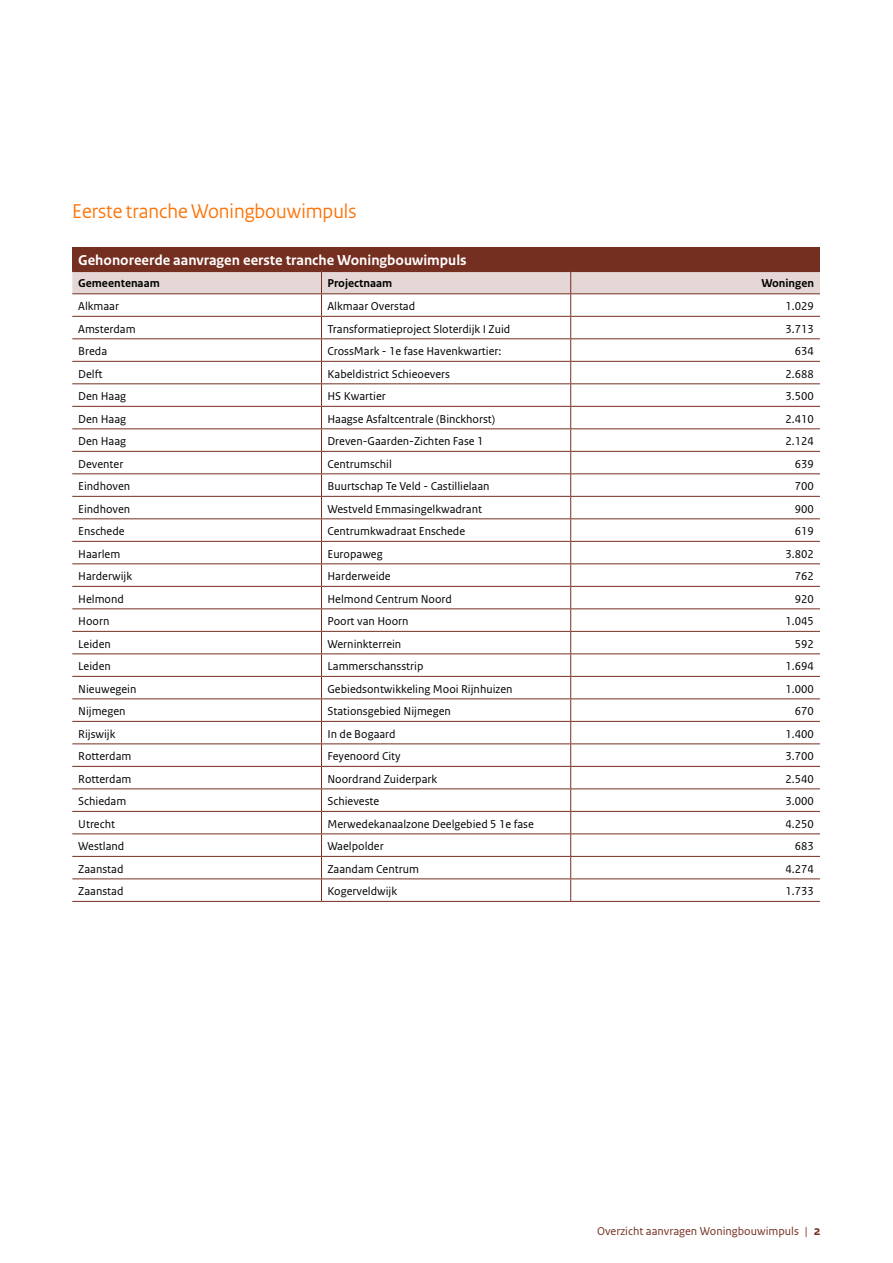
<style>
.page{position:relative;width:893px;height:1263px;background:#fff}
.page>*{position:absolute;margin:0;border:0;box-sizing:border-box;transform-origin:0 0}
.H2_04_RO_Paragraafko{font:21px "Rijksoverheid Sans Heading";color:#ff7000}
._30_RO_Tabel_Kop{font:700 15px "Rijksoverheid Sans Text";color:#fff}
._32_RO_Tabel_Broodte{font:12px "Rijksoverheid Sans Text";color:#000}
.t1{font:12px "Rijksoverheid Sans Text";color:#752f21}
._32_RO_Tabel_Broodte-2{font:700 12px "Rijksoverheid Sans Text";color:#000}
.s1{font-weight:700;font-size:13.5px}
</style>
<div class="page">
<div style="left:72px;top:247px;width:748px;height:24px;background:#752f21"></div>
<hr style="left:72px;top:901px;width:249px;height:1px;background:#752f21">
<hr style="left:321px;top:901px;width:250px;height:1px;background:#752f21">
<hr style="left:571px;top:901px;width:249px;height:1px;background:#752f21">
<svg style="left:72px;top:271px;width:748px;height:630px"></svg>
<h2 class="H2_04_RO_Paragraafko" style="left:72px;top:199px;width:286px">Eerste tranche Woningbouwimpuls</h2>
<p class="_30_RO_Tabel_Kop" style="left:78px;top:252px;width:390px">Gehonoreerde aanvragen eerste tranche Woningbouwimpuls</p>
<p class="_32_RO_Tabel_Broodte-2" style="left:78px;top:276px;width:83px">Gemeentenaam</p>
<p class="_32_RO_Tabel_Broodte-2" style="left:327px;top:276px;width:66px">Projectnaam</p>
<p class="_32_RO_Tabel_Broodte-2" style="left:761px;top:276px;width:54px">Woningen</p>
<p class="_32_RO_Tabel_Broodte" style="left:78px;top:300px;width:42px">Alkmaar</p>
<p class="_32_RO_Tabel_Broodte" style="left:327px;top:300px;width:89px">Alkmaar Overstad</p>
<p class="_32_RO_Tabel_Broodte" style="left:785px;top:300px;width:30px">1.029</p>
<p class="_32_RO_Tabel_Broodte" style="left:78px;top:322px;width:59px">Amsterdam</p>
<p class="_32_RO_Tabel_Broodte" style="left:327px;top:322px;width:184px">Transformatieproject Sloterdijk I Zuid</p>
<p class="_32_RO_Tabel_Broodte" style="left:785px;top:322px;width:30px">3.713</p>
<p class="_32_RO_Tabel_Broodte" style="left:78px;top:345px;width:30px">Breda</p>
<p class="_32_RO_Tabel_Broodte" style="left:327px;top:345px;width:176px">CrossMark - 1e fase Havenkwartier:</p>
<p class="_32_RO_Tabel_Broodte" style="left:795px;top:345px;width:21px">634</p>
<p class="_32_RO_Tabel_Broodte" style="left:78px;top:367px;width:26px">Delft</p>
<p class="_32_RO_Tabel_Broodte" style="left:327px;top:367px;width:124px">Kabeldistrict Schieoevers</p>
<p class="_32_RO_Tabel_Broodte" style="left:785px;top:367px;width:30px">2.688</p>
<p class="_32_RO_Tabel_Broodte" style="left:78px;top:390px;width:49px">Den Haag</p>
<p class="_32_RO_Tabel_Broodte" style="left:327px;top:390px;width:60px">HS Kwartier</p>
<p class="_32_RO_Tabel_Broodte" style="left:785px;top:390px;width:30px">3.500</p>
<p class="_32_RO_Tabel_Broodte" style="left:78px;top:412px;width:49px">Den Haag</p>
<p class="_32_RO_Tabel_Broodte" style="left:327px;top:412px;width:169px">Haagse Asfaltcentrale (Binckhorst)</p>
<p class="_32_RO_Tabel_Broodte" style="left:785px;top:412px;width:30px">2.410</p>
<p class="_32_RO_Tabel_Broodte" style="left:78px;top:435px;width:49px">Den Haag</p>
<p class="_32_RO_Tabel_Broodte" style="left:327px;top:435px;width:158px">Dreven-Gaarden-Zichten Fase 1</p>
<p class="_32_RO_Tabel_Broodte" style="left:785px;top:435px;width:30px">2.124</p>
<p class="_32_RO_Tabel_Broodte" style="left:78px;top:457px;width:47px">Deventer</p>
<p class="_32_RO_Tabel_Broodte" style="left:327px;top:457px;width:66px">Centrumschil</p>
<p class="_32_RO_Tabel_Broodte" style="left:795px;top:457px;width:21px">639</p>
<p class="_32_RO_Tabel_Broodte" style="left:78px;top:480px;width:54px">Eindhoven</p>
<p class="_32_RO_Tabel_Broodte" style="left:327px;top:480px;width:164px">Buurtschap Te Veld - Castillielaan</p>
<p class="_32_RO_Tabel_Broodte" style="left:795px;top:480px;width:21px">700</p>
<p class="_32_RO_Tabel_Broodte" style="left:78px;top:502px;width:54px">Eindhoven</p>
<p class="_32_RO_Tabel_Broodte" style="left:327px;top:502px;width:156px">Westveld Emmasingelkwadrant</p>
<p class="_32_RO_Tabel_Broodte" style="left:795px;top:502px;width:21px">900</p>
<p class="_32_RO_Tabel_Broodte" style="left:78px;top:525px;width:48px">Enschede</p>
<p class="_32_RO_Tabel_Broodte" style="left:327px;top:525px;width:139px">Centrumkwadraat Enschede</p>
<p class="_32_RO_Tabel_Broodte" style="left:795px;top:525px;width:21px">619</p>
<p class="_32_RO_Tabel_Broodte" style="left:78px;top:547px;width:43px">Haarlem</p>
<p class="_32_RO_Tabel_Broodte" style="left:327px;top:547px;width:57px">Europaweg</p>
<p class="_32_RO_Tabel_Broodte" style="left:785px;top:547px;width:30px">3.802</p>
<p class="_32_RO_Tabel_Broodte" style="left:78px;top:570px;width:55px">Harderwijk</p>
<p class="_32_RO_Tabel_Broodte" style="left:327px;top:570px;width:65px">Harderweide</p>
<p class="_32_RO_Tabel_Broodte" style="left:795px;top:570px;width:21px">762</p>
<p class="_32_RO_Tabel_Broodte" style="left:78px;top:592px;width:47px">Helmond</p>
<p class="_32_RO_Tabel_Broodte" style="left:327px;top:592px;width:126px">Helmond Centrum Noord</p>
<p class="_32_RO_Tabel_Broodte" style="left:795px;top:592px;width:21px">920</p>
<p class="_32_RO_Tabel_Broodte" style="left:78px;top:615px;width:33px">Hoorn</p>
<p class="_32_RO_Tabel_Broodte" style="left:327px;top:615px;width:83px">Poort van Hoorn</p>
<p class="_32_RO_Tabel_Broodte" style="left:785px;top:615px;width:30px">1.045</p>
<p class="_32_RO_Tabel_Broodte" style="left:78px;top:637px;width:34px">Leiden</p>
<p class="_32_RO_Tabel_Broodte" style="left:327px;top:637px;width:75px">Werninkterrein</p>
<p class="_32_RO_Tabel_Broodte" style="left:795px;top:637px;width:21px">592</p>
<p class="_32_RO_Tabel_Broodte" style="left:78px;top:660px;width:34px">Leiden</p>
<p class="_32_RO_Tabel_Broodte" style="left:327px;top:660px;width:98px">Lammerschansstrip</p>
<p class="_32_RO_Tabel_Broodte" style="left:785px;top:660px;width:30px">1.694</p>
<p class="_32_RO_Tabel_Broodte" style="left:78px;top:682px;width:60px">Nieuwegein</p>
<p class="_32_RO_Tabel_Broodte" style="left:327px;top:682px;width:187px">Gebiedsontwikkeling Mooi Rijnhuizen</p>
<p class="_32_RO_Tabel_Broodte" style="left:785px;top:682px;width:30px">1.000</p>
<p class="_32_RO_Tabel_Broodte" style="left:78px;top:705px;width:49px">Nijmegen</p>
<p class="_32_RO_Tabel_Broodte" style="left:327px;top:705px;width:125px">Stationsgebied Nijmegen</p>
<p class="_32_RO_Tabel_Broodte" style="left:795px;top:705px;width:21px">670</p>
<p class="_32_RO_Tabel_Broodte" style="left:78px;top:727px;width:39px">Rijswijk</p>
<p class="_32_RO_Tabel_Broodte" style="left:327px;top:727px;width:70px">In de Bogaard</p>
<p class="_32_RO_Tabel_Broodte" style="left:785px;top:727px;width:30px">1.400</p>
<p class="_32_RO_Tabel_Broodte" style="left:78px;top:750px;width:55px">Rotterdam</p>
<p class="_32_RO_Tabel_Broodte" style="left:327px;top:750px;width:75px">Feyenoord City</p>
<p class="_32_RO_Tabel_Broodte" style="left:785px;top:750px;width:30px">3.700</p>
<p class="_32_RO_Tabel_Broodte" style="left:78px;top:772px;width:55px">Rotterdam</p>
<p class="_32_RO_Tabel_Broodte" style="left:327px;top:772px;width:111px">Noordrand Zuiderpark</p>
<p class="_32_RO_Tabel_Broodte" style="left:785px;top:772px;width:30px">2.540</p>
<p class="_32_RO_Tabel_Broodte" style="left:78px;top:795px;width:50px">Schiedam</p>
<p class="_32_RO_Tabel_Broodte" style="left:327px;top:795px;width:53px">Schieveste</p>
<p class="_32_RO_Tabel_Broodte" style="left:785px;top:795px;width:30px">3.000</p>
<p class="_32_RO_Tabel_Broodte" style="left:78px;top:817px;width:38px">Utrecht</p>
<p class="_32_RO_Tabel_Broodte" style="left:327px;top:817px;width:208px">Merwedekanaalzone Deelgebied 5 1e fase</p>
<p class="_32_RO_Tabel_Broodte" style="left:785px;top:817px;width:30px">4.250</p>
<p class="_32_RO_Tabel_Broodte" style="left:78px;top:840px;width:48px">Westland</p>
<p class="_32_RO_Tabel_Broodte" style="left:327px;top:840px;width:58px">Waelpolder</p>
<p class="_32_RO_Tabel_Broodte" style="left:795px;top:840px;width:21px">683</p>
<p class="_32_RO_Tabel_Broodte" style="left:78px;top:862px;width:47px">Zaanstad</p>
<p class="_32_RO_Tabel_Broodte" style="left:327px;top:862px;width:93px">Zaandam Centrum</p>
<p class="_32_RO_Tabel_Broodte" style="left:785px;top:862px;width:30px">4.274</p>
<p class="_32_RO_Tabel_Broodte" style="left:78px;top:885px;width:47px">Zaanstad</p>
<p class="_32_RO_Tabel_Broodte" style="left:327px;top:885px;width:71px">Kogerveldwijk</p>
<p class="_32_RO_Tabel_Broodte" style="left:785px;top:885px;width:30px">1.733</p>
<p class="t1" style="left:597px;top:1224px;width:225px">Overzicht aanvragen Woningbouwimpuls | <span class="s1">2</span></p>
</div>
